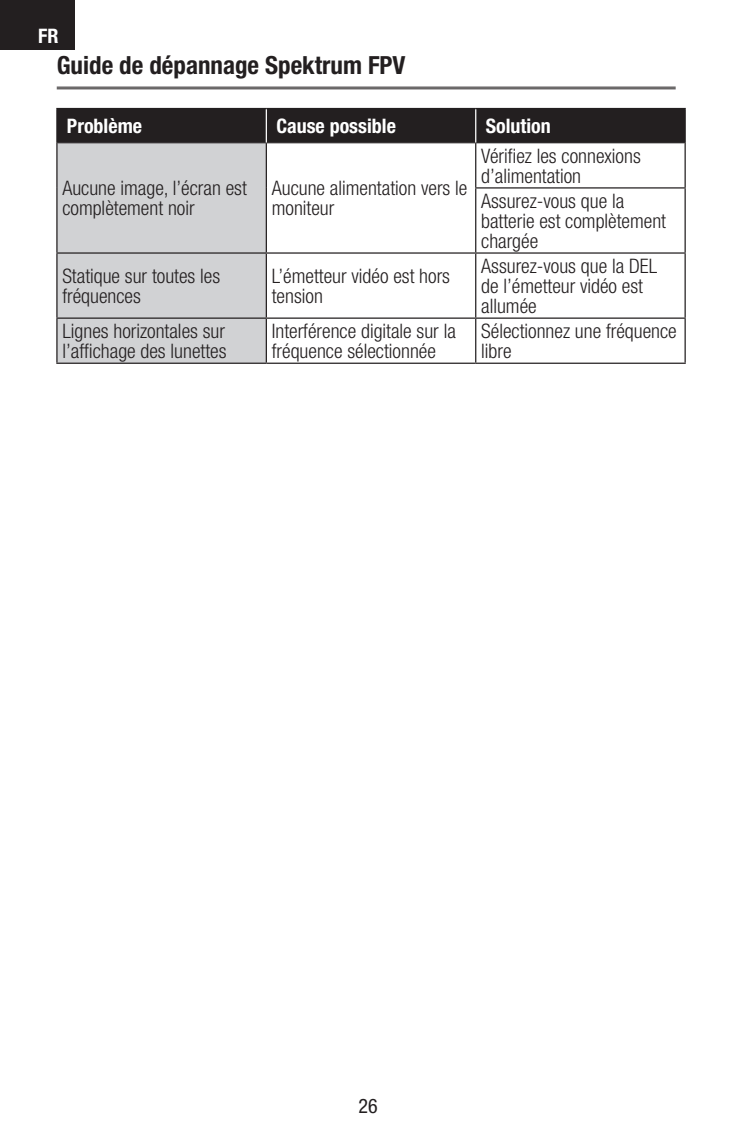
<style>
.page{position:relative;width:732px;height:1148px;background:#fff}
.page>*{position:absolute;margin:0;border:0;box-sizing:border-box;transform-origin:0 0}
.t1{font:700 condensed 25px "Helvetica Neue LT Std";color:#231f20}
.t2{font:300 condensed 20px/20px "Helvetica Neue LT Std";color:#231f20}
.t3{font:700 condensed 20px "Helvetica Neue LT Std";color:#fff}
.t4{font:condensed 20px "Helvetica Neue LT Std";color:#231f20}
</style>
<div class="page">
<div style="left:0;top:0;width:74px;height:50px;background:#231f20"></div>
<div style="left:58px;top:109px;width:626px;height:33px;background:#231f20"></div>
<div style="left:58px;top:143px;width:207px;height:219px;background:#d1d2d4"></div>
<svg style="left:267px;top:143px;width:208px;height:1px"></svg>
<hr style="left:58px;top:142px;width:208px;height:1px;background:#231f20">
<hr style="left:266px;top:142px;width:209px;height:1px;background:#231f20">
<hr style="left:475px;top:142px;width:209px;height:1px;background:#231f20">
<hr style="left:265px;top:109px;width:2px;height:33px;background:#fff">
<hr style="left:475px;top:109px;width:1px;height:33px;background:#fff">
<hr style="left:56px;top:252px;width:210px;height:2px;background:#231f20">
<hr style="left:266px;top:252px;width:209px;height:2px;background:#231f20">
<hr style="left:475px;top:252px;width:210px;height:2px;background:#231f20">
<hr style="left:475px;top:187px;width:210px;height:1px;background:#231f20">
<hr style="left:56px;top:108px;width:210px;height:1px;background:#231f20">
<hr style="left:56px;top:109px;width:2px;height:34px;background:#231f20">
<hr style="left:266px;top:108px;width:209px;height:1px;background:#231f20">
<hr style="left:475px;top:108px;width:210px;height:1px;background:#231f20">
<hr style="left:684px;top:109px;width:1px;height:34px;background:#231f20">
<hr style="left:56px;top:143px;width:2px;height:45px;background:#231f20">
<hr style="left:684px;top:143px;width:1px;height:44px;background:#231f20">
<hr style="left:56px;top:188px;width:2px;height:64px;background:#231f20">
<hr style="left:684px;top:188px;width:1px;height:64px;background:#231f20">
<hr style="left:56px;top:254px;width:2px;height:63px;background:#231f20">
<hr style="left:684px;top:254px;width:1px;height:63px;background:#231f20">
<hr style="left:56px;top:319px;width:2px;height:43px;background:#231f20">
<hr style="left:684px;top:319px;width:1px;height:43px;background:#231f20">
<hr style="left:56px;top:317px;width:210px;height:2px;background:#231f20">
<hr style="left:266px;top:317px;width:209px;height:2px;background:#231f20">
<hr style="left:475px;top:317px;width:210px;height:2px;background:#231f20">
<hr style="left:56px;top:362px;width:210px;height:2px;background:#231f20">
<hr style="left:266px;top:362px;width:209px;height:2px;background:#231f20">
<hr style="left:475px;top:362px;width:210px;height:2px;background:#231f20">
<hr style="left:265px;top:143px;width:2px;height:45px;background:#231f20">
<hr style="left:475px;top:143px;width:1px;height:44px;background:#231f20">
<hr style="left:265px;top:188px;width:2px;height:64px;background:#231f20">
<hr style="left:475px;top:188px;width:1px;height:64px;background:#231f20">
<hr style="left:265px;top:254px;width:2px;height:63px;background:#231f20">
<hr style="left:475px;top:254px;width:1px;height:63px;background:#231f20">
<hr style="left:265px;top:319px;width:2px;height:43px;background:#231f20">
<hr style="left:475px;top:319px;width:1px;height:43px;background:#231f20">
<hr style="left:57px;top:87px;width:618px;height:1px;background:#231f20">
<hr style="left:57px;top:88px;width:618px;height:1px;background:#231f20">
<p class="t3" style="left:38px;top:24px;width:22px">FR</p>
<p class="t1" style="left:57px;top:50px;width:350px">Guide de dépannage Spektrum FPV</p>
<p class="t3" style="left:67px;top:114px;width:77px">Problème</p>
<p class="t3" style="left:276px;top:114px;width:121px">Cause possible</p>
<p class="t3" style="left:485px;top:114px;width:67px">Solution</p>
<p class="t2" style="left:62px;top:178px;width:186px">Aucune image, l’écran est complètement noir</p>
<p class="t2" style="left:271px;top:178px;width:197px">Aucune alimentation vers le moniteur</p>
<p class="t2" style="left:481px;top:145px;width:161px">Vérifiez les connexions d’alimentation</p>
<p class="t2" style="left:481px;top:190px;width:186px">Assurez-vous que la batterie est complètement chargée</p>
<p class="t2" style="left:62px;top:265px;width:159px">Statique sur toutes les fréquences</p>
<p class="t2" style="left:272px;top:265px;width:180px">L’émetteur vidéo est hors tension</p>
<p class="t2" style="left:481px;top:255px;width:177px">Assurez-vous que la DEL de l’émetteur vidéo est allumée</p>
<p class="t2" style="left:62px;top:320px;width:165px">Lignes horizontales sur l’affichage des lunettes</p>
<p class="t2" style="left:272px;top:320px;width:185px">Interférence digitale sur la fréquence sélectionnée</p>
<p class="t2" style="left:481px;top:320px;width:197px">Sélectionnez une fréquence libre</p>
<p class="t4" style="left:358px;top:1094px;width:21px">26</p>
</div>
